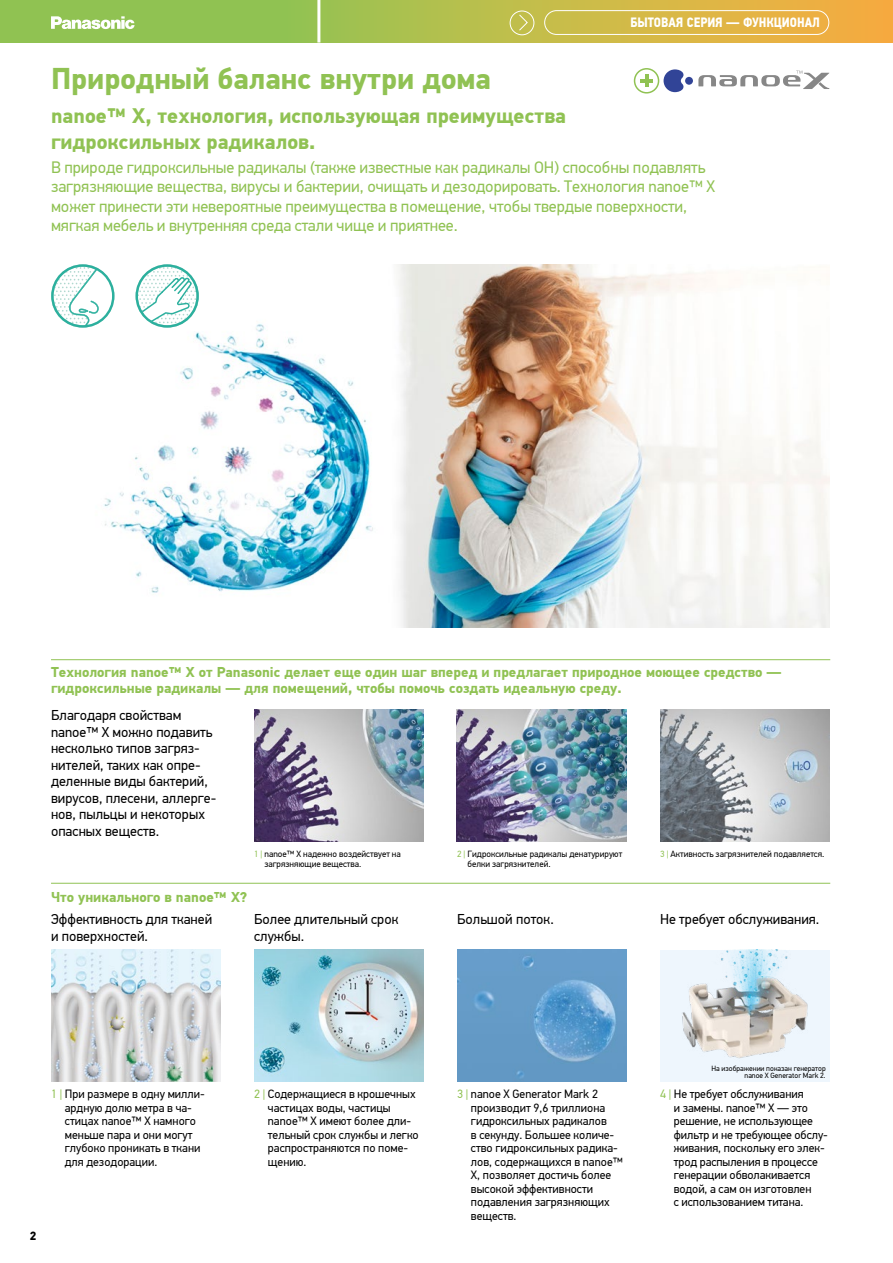
<style>
.page{position:relative;width:893px;height:1263px;background:#fff}
.page>*{position:absolute;margin:0;border:0;box-sizing:border-box;transform-origin:0 0}
.заголовок_20{font:700 30px "PF Din Text Pro";color:#90c253}
.заголовок_20-2{font:700 21px/25.5px "PF Din Text Pro";color:#90c253}
.заголовок_20-3{font:16.5px/19.5px "PF Din Text Pro";letter-spacing:-.005em;color:#90c253}
.din_9_5{font:14.25px/16.5px "PF Din Text Pro";color:#000}
.подзаг_зеленый{font:700 14.25px/16.5px "PF Din Text Pro";color:#90c253}
.t1{font:700 13.5px "PF Din Text Cond Pro";color:#fff}
.din_6{font:12px/13.5px "PF Din Text Pro";color:#000}
.t2{font:700 12px "PF Din Text Pro";color:#000}
.din_6-2{font:9px/10.5px "PF Din Text Pro";color:#000}
.din_6-3{font:7.5px/7.5px "PF Din Text Pro";color:#000;text-align:right}
.s1{color:#90c253}
</style>
<div class="page">
<img style="left:254px;top:710px;width:169px;height:131px">
<img style="left:457px;top:710px;width:169px;height:131px">
<img style="left:660px;top:710px;width:169px;height:131px">
<img style="left:660px;top:950px;width:169px;height:131px">
<img style="left:457px;top:950px;width:169px;height:131px">
<img style="left:103px;top:264px;width:726px;height:363px">
<img style="left:51px;top:950px;width:169px;height:131px">
<img style="left:254px;top:950px;width:169px;height:131px">
<svg style="left:51px;top:264px;width:63px;height:64px"></svg>
<svg style="left:136px;top:264px;width:63px;height:64px"></svg>
<div style="left:685px;top:77px;width:8px;height:8px;background:#314497;border-radius:50%"></div>
<svg style="left:664px;top:69px;width:19px;height:23px"></svg>
<svg style="left:698px;top:71px;width:131px;height:18px"></svg>
<hr style="left:51px;top:659px;width:779px;height:1px;background:#90c253">
<hr style="left:51px;top:883px;width:779px;height:1px;background:#90c253">
<div style="left:634px;top:68px;width:25px;height:26px;border:2px solid #90c253;border-radius:50%"></div>
<svg style="left:640px;top:74px;width:13px;height:13px"></svg>
<svg style="left:0;top:0;width:893px;height:43px;background:#b7bc4c"></svg>
<div style="left:544px;top:10px;width:285px;height:25px;border:1px solid #fff;border-radius:12px"></div>
<div style="left:510px;top:11px;width:24px;height:24px;border:1px solid #fff;border-radius:50%"></div>
<svg style="left:518px;top:14px;width:10px;height:17px"></svg>
<hr style="left:317px;top:0;width:3px;height:43px;background:#fff">
<svg style="left:51px;top:16px;width:83px;height:13px"></svg>
<p class="t1" style="left:630px;top:14px;width:191px">БЫТОВАЯ СЕРИЯ — ФУНКЦИОНАЛ</p>
<p class="заголовок_20" style="left:51px;top:61px;width:442px">Природный баланс внутри дома</p>
<p class="заголовок_20-2" style="left:51px;top:104px;width:517px">nanoe™ X, технология, использующая преимущества гидроксильных радикалов.</p>
<p class="заголовок_20-3" style="left:51px;top:157px;width:666px">В природе гидроксильные радикалы (также известные как радикалы OH) способны подавлять загрязняющие вещества, вирусы и бактерии, очищать и дезодорировать. Технология nanoe™ X может принести эти невероятные преимущества в помещение, чтобы твердые поверхности, мягкая мебель и внутренняя среда стали чище и приятнее.</p>
<p class="подзаг_зеленый" style="left:51px;top:664px;width:732px">Технология nanoe™ X от Panasonic делает еще один шаг вперед и предлагает природное моющее средство — гидроксильные радикалы — для помещений, чтобы помочь создать идеальную среду.</p>
<p class="din_9_5" style="left:51px;top:707px;width:167px">Благодаря свойствам nanoe™ X можно подавить несколько типов загряз&shy;нителей, таких как опре&shy;деленные виды бактерий, вирусов, плесени, аллерге&shy;нов, пыльцы и некоторых опасных веществ.</p>
<p class="din_6-2" style="left:264px;top:848px;width:138px;text-indent:-10px"><span class="s1">1 |</span> nanoe™ X надежно воздействует на загрязняющие вещества.</p>
<p class="din_6-2" style="left:467px;top:848px;width:156px;text-indent:-10px"><span class="s1">2 |</span> Гидроксильные радикалы денатурируют белки загрязнителей.</p>
<p class="din_6-2" style="left:660px;top:848px;width:166px"><span class="s1">3 |</span> Активность загрязнителей подавляется.</p>
<p class="подзаг_зеленый" style="left:51px;top:889px;width:198px">Что уникального в nanoe™ X?</p>
<p class="din_9_5" style="left:51px;top:911px;width:163px">Эффективность для тканей и поверхностей.</p>
<p class="din_9_5" style="left:254px;top:911px;width:146px">Более длительный срок службы.</p>
<p class="din_9_5" style="left:457px;top:911px;width:98px">Большой поток.</p>
<p class="din_9_5" style="left:660px;top:911px;width:161px">Не требует обслуживания.</p>
<p class="t2" style="left:30px;top:1229px;width:8px">2</p>
<p class="din_6-3" style="left:711px;top:1064px;width:116px">На изображении показан генератор nanoe X Generator Mark 2.</p>
<p class="din_6" style="left:65px;top:1087px;width:142px;text-indent:-14px"><span class="s1">1 |</span> При размере в одну милли&shy;ардную долю метра в ча&shy;стицах nanoe™ X намного меньше пара и они могут глубоко проникать в ткани для дезодорации.</p>
<p class="din_6" style="left:268px;top:1087px;width:152px;text-indent:-14px"><span class="s1">2 |</span> Содержащиеся в крошечных частицах воды, частицы nanoe™ X имеют более дли&shy;тельный срок службы и легко распространяются по поме&shy;щению.</p>
<p class="din_6" style="left:471px;top:1087px;width:153px;text-indent:-14px"><span class="s1">3 |</span> nanoe X Generator Mark 2 производит 9,6 триллиона гидроксильных радикалов<br>в секунду. Большее количе&shy;ство гидроксильных радика&shy;лов, содержащихся в nanoe™<br>X, позволяет достичь более высокой эффективности подавления загрязняющих веществ.</p>
<p class="din_6" style="left:674px;top:1087px;width:156px;text-indent:-14px"><span class="s1">4 |</span> Не требует обслуживания<br>и замены. nanoe™ X — это решение, не использующее фильтр и не требующее обслу&shy;живания, поскольку его элек&shy;трод распыления в процессе генерации обволакивается водой, а сам он изготовлен<br>с использованием титана.</p>
</div>
